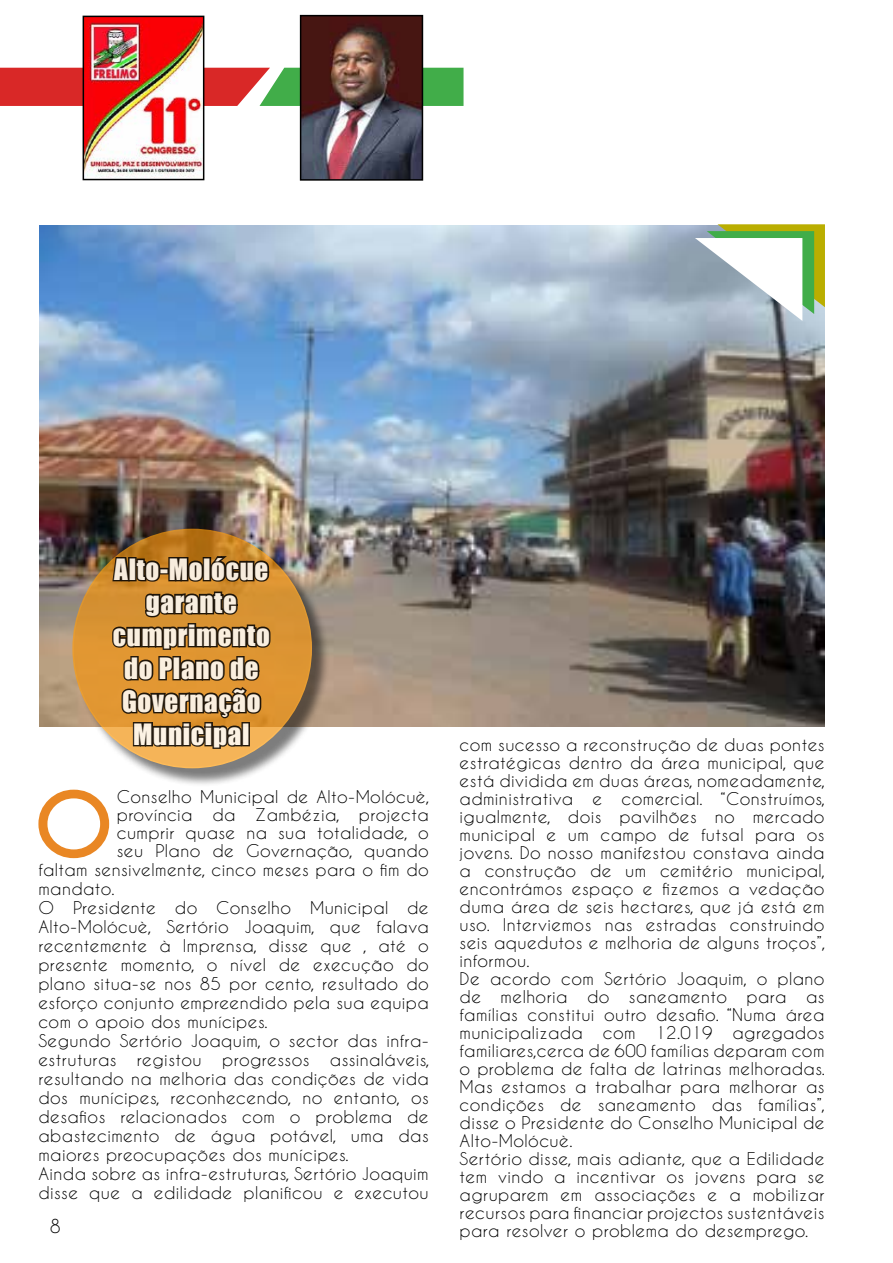
<style>
.page{position:relative;width:893px;height:1263px;background:#fff}
.page>*{position:absolute;margin:0;border:0;box-sizing:border-box;transform-origin:0 0}
.t1{font:700 85.65px "Caviar Dreams";color:#e98724}
.t2{font:27px/33px "Impact";letter-spacing:.025em;color:#fffefc;text-align:center}
.t3{font:18px "Caviar Dreams";color:#000}
.t4{font:16.5px/18px "Caviar Dreams";letter-spacing:.025em;color:#000101}
</style>
<div class="page">
<svg style="left:0;top:68px;width:464px;height:38px;background:#ab6343"></svg>
<img style="left:86px;top:19px;width:115px;height:158px">
<div style="left:83px;top:16px;width:121px;height:164px;border:2px solid #000"></div>
<img style="left:303px;top:18px;width:117px;height:160px">
<div style="left:300px;top:15px;width:123px;height:166px;border:2px solid #000"></div>
<img style="left:39px;top:225px;width:785px;height:501px">
<div style="left:75px;top:531px;width:256px;height:256px;background:#000;opacity:.75"></div>
<svg style="left:73px;top:529px;width:238px;height:238px;background:#dd9634"></svg>
<svg style="left:695px;top:224px;width:130px;height:97px"></svg>
<svg style="left:110px;top:532px;width:162px;height:224px;background:#956626"></svg>
<div style="left:241px;top:722px;width:9px;height:24px;border:3px solid #010103"></div>
<h2 class="t2" style="left:113px;top:552px;width:158px">Alto-Molócue garante cumprimento do Plano de<br>Governação<br>Municipal</h2>
<h1 class="t1" style="left:33px;top:773px;width:83px">O</h1>
<p class="t4" style="left:117px;top:788px;width:314px">Conselho Municipal de Alto-Molócuè,</p>
<p class="t4" style="left:117px;top:806px;width:313px">província da Zambézia, projecta</p>
<p class="t4" style="left:117px;top:824px;width:313px">cumprir quase na sua totalidade, o</p>
<p class="t4" style="left:117px;top:842px;width:313px">seu Plano de Governação, quando</p>
<p class="t4" style="left:38px;top:861px;width:392px">faltam sensivelmente, cinco meses para o fim do</p>
<p class="t4" style="left:38px;top:880px;width:78px">mandato.</p>
<p class="t4" style="left:38px;top:899px;width:392px">O Presidente do Conselho Municipal de</p>
<p class="t4" style="left:38px;top:918px;width:392px">Alto-Molócuè, Sertório Joaquim, que falava</p>
<p class="t4" style="left:38px;top:937px;width:392px">recentemente à Imprensa, disse que , até o</p>
<p class="t4" style="left:38px;top:956px;width:392px">presente momento, o nível de execução do</p>
<p class="t4" style="left:38px;top:975px;width:392px">plano situa-se nos 85 por cento, resultado do</p>
<p class="t4" style="left:38px;top:994px;width:392px">esforço conjunto empreendido pela sua equipa</p>
<p class="t4" style="left:38px;top:1013px;width:231px">com o apoio dos munícipes.</p>
<p class="t4" style="left:38px;top:1032px;width:392px">Segundo Sertório Joaquim, o sector das infra-</p>
<p class="t4" style="left:38px;top:1051px;width:392px">estruturas registou progressos assinaláveis,</p>
<p class="t4" style="left:38px;top:1070px;width:392px">resultando na melhoria das condições de vida</p>
<p class="t4" style="left:38px;top:1089px;width:392px">dos munícipes, reconhecendo, no entanto, os</p>
<p class="t4" style="left:38px;top:1108px;width:392px">desafios relacionados com o problema de</p>
<p class="t4" style="left:38px;top:1127px;width:392px">abastecimento de água potável, uma das</p>
<p class="t4" style="left:38px;top:1146px;width:312px">maiores preocupações dos munícipes.</p>
<p class="t4" style="left:38px;top:1165px;width:392px">Ainda sobre as infra-estruturas, Sertório Joaquim</p>
<p class="t4" style="left:38px;top:1184px;width:392px">disse que a edilidade planificou e executou</p>
<p class="t3" style="left:50px;top:1216px;width:12px">8</p>
<p class="t4" style="left:460px;top:735px;width:367px">com sucesso a reconstrução de duas pontes estratégicas dentro da área municipal, que está dividida em duas áreas, nomeadamente, administrativa e comercial. “Construímos, igualmente, dois pavilhões no mercado municipal e um campo de futsal para os jovens. Do nosso manifestou constava ainda a construção de um cemitério municipal, encontrámos espaço e fizemos a vedação duma área de seis hectares, que já está em uso. Interviemos nas estradas construindo seis aquedutos e melhoria de alguns troços”, informou.<br>De acordo com Sertório Joaquim, o plano de melhoria do saneamento para as famílias constitui outro desafio. “Numa área municipalizada com 12.019 agregados familiares,cerca de 600 famílias deparam com o problema de falta de latrinas melhoradas.<br>Mas estamos a trabalhar para melhorar as condições de saneamento das famílias”, disse o Presidente do Conselho Municipal de Alto-Molócuè.<br>Sertório disse, mais adiante, que a Edilidade tem vindo a incentivar os jovens para se agruparem em associações e a mobilizar recursos para financiar projectos sustentáveis para resolver o problema do desemprego.</p>
</div>
